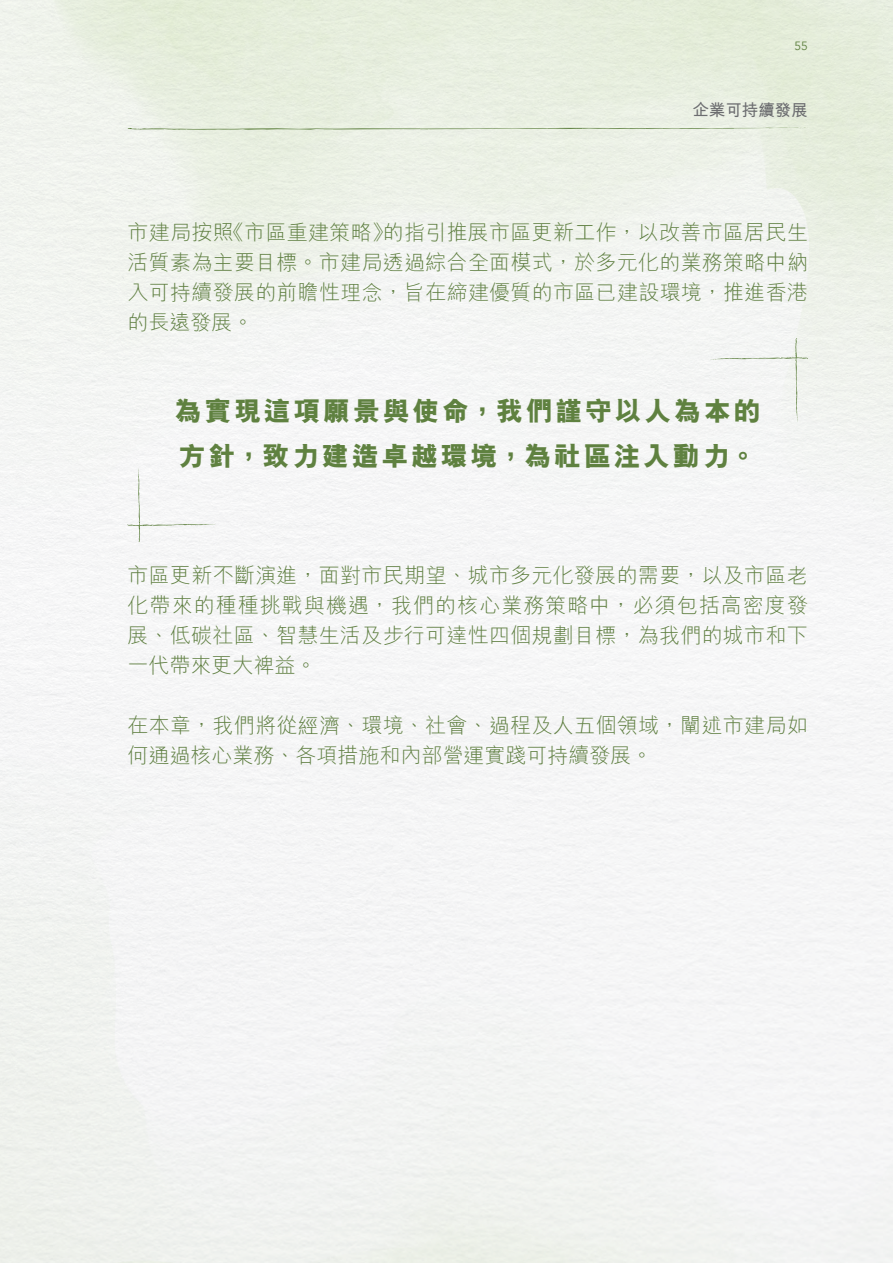
<style>
.page{position:relative;width:893px;height:1263px;background:#fff}
.page>*{position:absolute;margin:0;border:0;box-sizing:border-box;transform-origin:0 0}
._01_Body_Text{font:800 27px/45px "M Hei HK";letter-spacing:.1em;color:#5f8140}
.t1{font:300 21px/30px "M Hei HK";letter-spacing:.015em;color:#5e7e40;text-align:justify}
.t2{font:700 16.5px "M Hei HK";color:#6c6d70}
.t3{font:12px "Avenir";color:#5f8140}
</style>
<div class="page">
<div style="left:0;top:695px;width:893px;height:568px;background:#f4f4f4"></div>
<svg style="left:127px;top:127px;width:681px;height:3px;background:#cbd7bf"></svg>
<svg style="left:0;top:0;width:1px;height:1162px"></svg>
<div style="left:710px;top:338px;width:98px;height:85px;background:#f3f4f3"></div>
<div style="left:127px;top:468px;width:90px;height:74px;background:#f6f6f6"></div>
<p class="t3" style="left:794px;top:39px;width:15px">55</p>
<p class="t2" style="left:692px;top:98px;width:117px">企業可持續發展</p>
<p class="t1" style="left:128px;top:217px;width:682px">市建局按照《市區重建策略》的指引推展市區更新工作，以改善市區居民生活質素為主要目標。市建局透過綜合全面模式，於多元化的業務策略中納入可持續發展的前瞻性理念，旨在締建優質的市區已建設環境，推進香港的長遠發展。</p>
<p class="_01_Body_Text" style="left:175px;top:388px;width:587px">為實現這項願景與使命，我們謹守以人為本的方針，致力建造卓越環境，為社區注入動力。</p>
<p class="t1" style="left:128px;top:560px;width:682px">市區更新不斷演進，面對市民期望、城市多元化發展的需要，以及市區老化帶來的種種挑戰與機遇，我們的核心業務策略中，必須包括高密度發展、低碳社區、智慧生活及步行可達性四個規劃目標，為我們的城市和下一代帶來更大禆益。</p>
<p class="t1" style="left:128px;top:710px;width:682px">在本章，我們將從經濟、環境、社會、過程及人五個領域，闡述市建局如何通過核心業務、各項措施和內部營運實踐可持續發展。</p>
</div>
